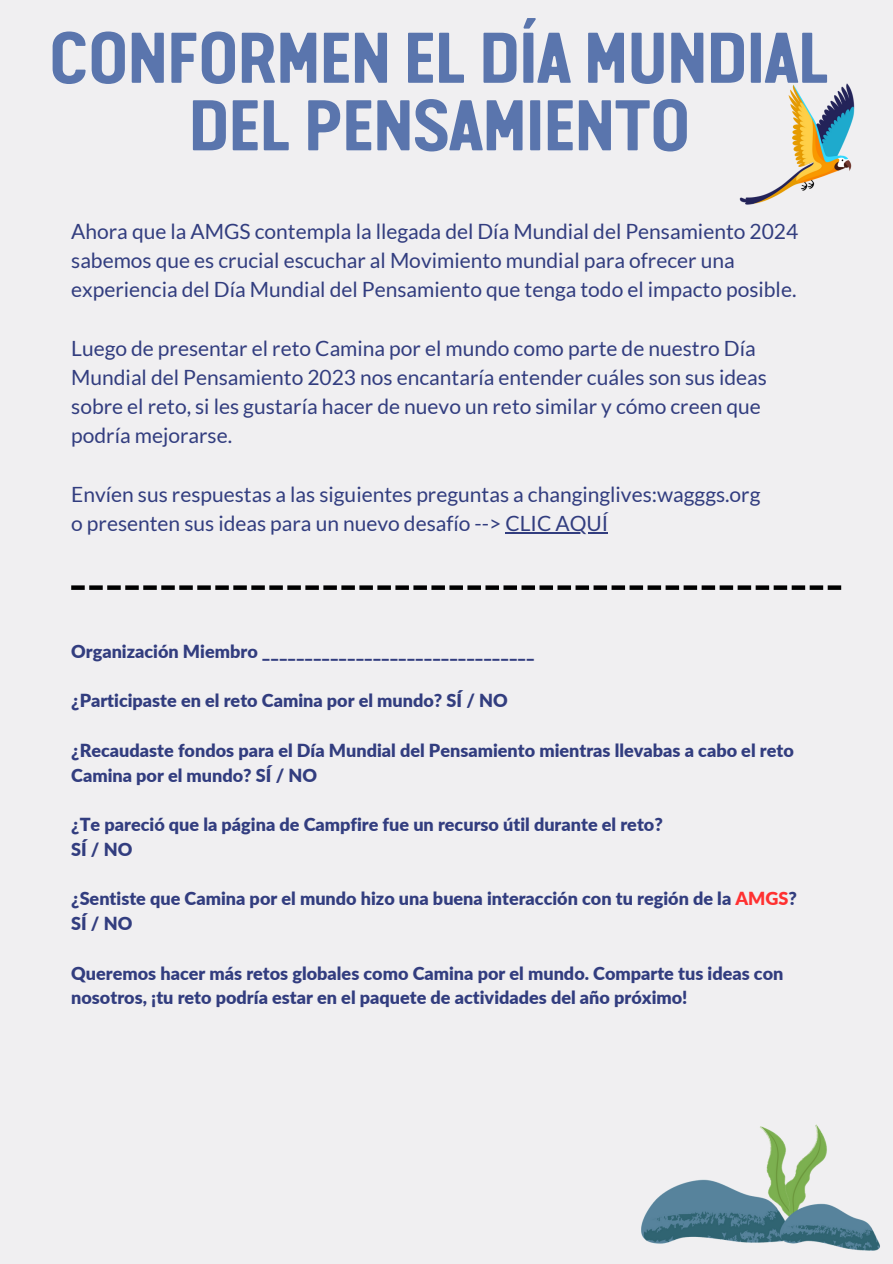
<style>
.page{position:relative;width:893px;height:1264px;background:#fff}
.page>*{position:absolute;margin:0;border:0;box-sizing:border-box;transform-origin:0 0}
.t1{font:700 72px/67.5px "Van Condensed W01";letter-spacing:-.055em;color:#5a75ad;text-align:center}
.t2{font:21px/29.2px "Lato";color:#323d7f}
.t3{font:900 18px/24.8px "Lato";color:#323d7f}
.s1{color:#ff3131}
</style>
<div class="page">
<div style="left:0;top:0;width:892px;height:1263px;background:#f0eff1"></div>
<div style="left:71px;top:585px;width:14px;height:5px;background:#000"></div>
<div style="left:89px;top:585px;width:14px;height:5px;background:#000"></div>
<div style="left:107px;top:585px;width:14px;height:5px;background:#000"></div>
<div style="left:125px;top:585px;width:14px;height:5px;background:#000"></div>
<div style="left:143px;top:585px;width:14px;height:5px;background:#000"></div>
<div style="left:161px;top:585px;width:14px;height:5px;background:#000"></div>
<div style="left:179px;top:585px;width:14px;height:5px;background:#000"></div>
<div style="left:197px;top:585px;width:14px;height:5px;background:#000"></div>
<div style="left:215px;top:585px;width:14px;height:5px;background:#000"></div>
<div style="left:233px;top:585px;width:14px;height:5px;background:#000"></div>
<div style="left:251px;top:585px;width:14px;height:5px;background:#000"></div>
<div style="left:269px;top:585px;width:14px;height:5px;background:#000"></div>
<div style="left:287px;top:585px;width:14px;height:5px;background:#000"></div>
<div style="left:305px;top:585px;width:14px;height:5px;background:#000"></div>
<div style="left:323px;top:585px;width:14px;height:5px;background:#000"></div>
<div style="left:341px;top:585px;width:14px;height:5px;background:#000"></div>
<div style="left:359px;top:585px;width:14px;height:5px;background:#000"></div>
<div style="left:377px;top:585px;width:14px;height:5px;background:#000"></div>
<div style="left:395px;top:585px;width:14px;height:5px;background:#000"></div>
<div style="left:413px;top:585px;width:14px;height:5px;background:#000"></div>
<div style="left:431px;top:585px;width:14px;height:5px;background:#000"></div>
<div style="left:449px;top:585px;width:14px;height:5px;background:#000"></div>
<div style="left:467px;top:585px;width:14px;height:5px;background:#000"></div>
<div style="left:485px;top:585px;width:14px;height:5px;background:#000"></div>
<div style="left:503px;top:585px;width:14px;height:5px;background:#000"></div>
<div style="left:521px;top:585px;width:14px;height:5px;background:#000"></div>
<div style="left:539px;top:585px;width:14px;height:5px;background:#000"></div>
<div style="left:557px;top:585px;width:14px;height:5px;background:#000"></div>
<div style="left:575px;top:585px;width:14px;height:5px;background:#000"></div>
<div style="left:593px;top:585px;width:14px;height:5px;background:#000"></div>
<div style="left:611px;top:585px;width:14px;height:5px;background:#000"></div>
<div style="left:629px;top:585px;width:14px;height:5px;background:#000"></div>
<div style="left:647px;top:585px;width:14px;height:5px;background:#000"></div>
<div style="left:665px;top:585px;width:14px;height:5px;background:#000"></div>
<div style="left:683px;top:585px;width:14px;height:5px;background:#000"></div>
<div style="left:701px;top:585px;width:14px;height:5px;background:#000"></div>
<div style="left:719px;top:585px;width:14px;height:5px;background:#000"></div>
<div style="left:737px;top:585px;width:14px;height:5px;background:#000"></div>
<div style="left:755px;top:585px;width:14px;height:5px;background:#000"></div>
<div style="left:773px;top:585px;width:14px;height:5px;background:#000"></div>
<div style="left:791px;top:585px;width:14px;height:5px;background:#000"></div>
<div style="left:809px;top:585px;width:14px;height:5px;background:#000"></div>
<div style="left:827px;top:585px;width:14px;height:5px;background:#000"></div>
<img style="left:739px;top:83px;width:116px;height:122px">
<img style="left:641px;top:1124px;width:239px;height:127px">
<hr style="left:505px;top:532px;width:50px;height:1px;background:#323d7f">
<hr style="left:555px;top:532px;width:53px;height:1px;background:#323d7f">
<h1 class="t1" style="left:48px;top:18px;width:785px">CONFORMEN EL DÍA MUNDIAL<br>DEL PENSAMIENTO</h1>
<h2 class="t2" style="left:71px;top:216px;width:728px">Ahora que la AMGS contempla la llegada del Día Mundial del Pensamiento 2024 sabemos que es crucial escuchar al Movimiento mundial para ofrecer una experiencia del Día Mundial del Pensamiento que tenga todo el impacto posible.</h2>
<h2 class="t2" style="left:71px;top:333px;width:697px">Luego de presentar el reto Camina por el mundo como parte de nuestro Día Mundial del Pensamiento 2023 nos encantaría entender cuáles son sus ideas sobre el reto, si les gustaría hacer de nuevo un reto similar y cómo creen que podría mejorarse.</h2>
<h2 class="t2" style="left:71px;top:479px;width:690px">Envíen sus respuestas a las siguientes preguntas a changinglives:wagggs.org o presenten sus ideas para un nuevo desafío --&gt; CLIC AQUÍ</h2>
<p class="t3" style="left:71px;top:638px;width:465px">Organización Miembro ________________________________</p>
<p class="t3" style="left:71px;top:688px;width:438px">¿Participaste en el reto Camina por el mundo? SÍ / NO</p>
<p class="t3" style="left:71px;top:737px;width:724px">¿Recaudaste fondos para el Día Mundial del Pensamiento mientras llevabas a cabo el reto<br>Camina por el mundo? SÍ / NO</p>
<p class="t3" style="left:71px;top:811px;width:593px">¿Te pareció que la página de Campfire fue un recurso útil durante el reto?</p>
<p class="t3" style="left:71px;top:836px;width:63px">SÍ / NO</p>
<p class="t3" style="left:71px;top:886px;width:727px">¿Sentiste que Camina por el mundo hizo una buena interacción con tu región de la <span class="s1">AMGS</span>?</p>
<p class="t3" style="left:71px;top:910px;width:63px">SÍ / NO</p>
<p class="t3" style="left:71px;top:960px;width:713px">Queremos hacer más retos globales como Camina por el mundo. Comparte tus ideas con nosotros, ¡tu reto podría estar en el paquete de actividades del año próximo!</p>
</div>
